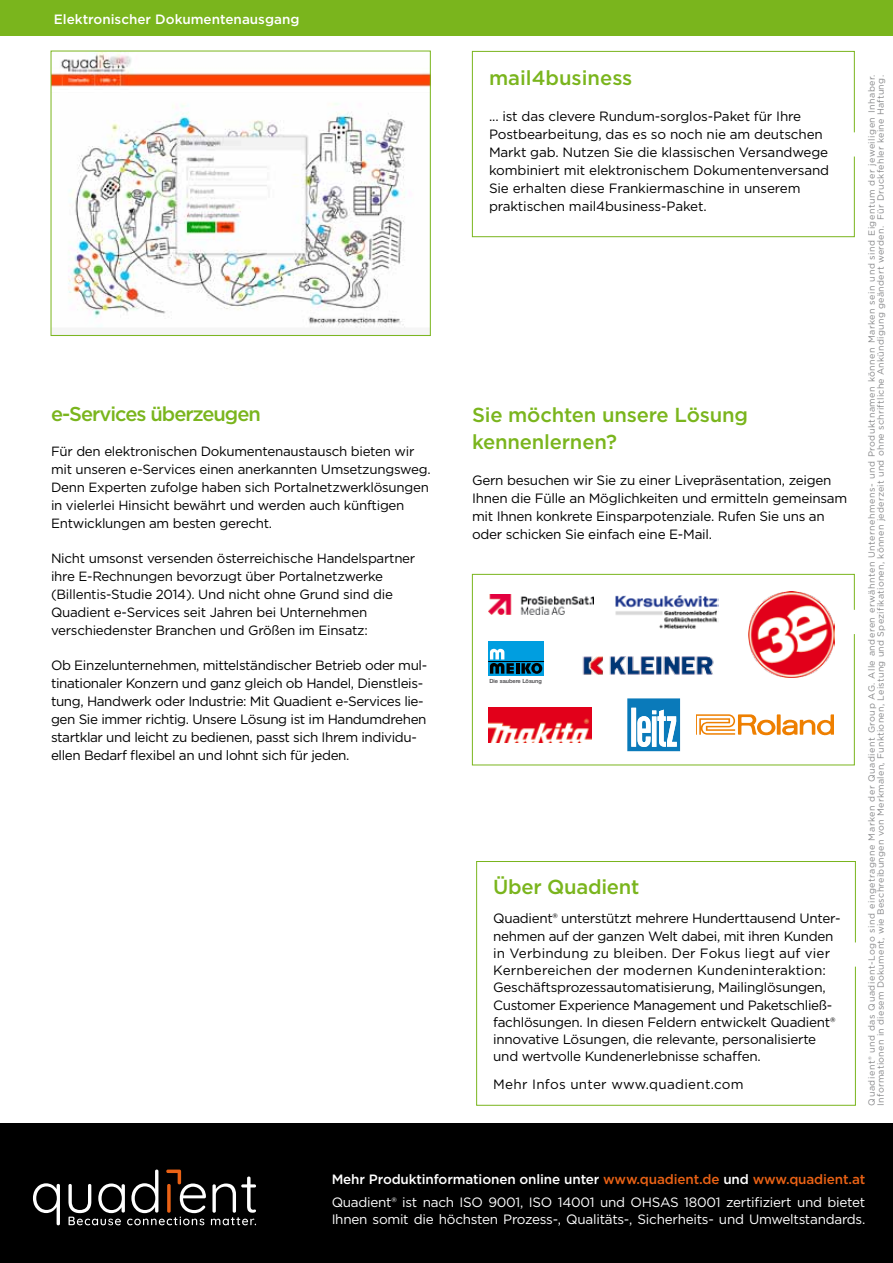
<style>
.page{position:relative;width:893px;height:1263px;background:#fff}
.page>*{position:absolute;margin:0;border:0;box-sizing:border-box;transform-origin:0 0}
.t1{font:500 20.25px/27px "Gotham";letter-spacing:-.01em;color:#7ab51d}
.t2{font:500 20.1px "Gotham";letter-spacing:-.05em;color:#7ab51d}
.t3{font:13.5px/18px "Gotham";letter-spacing:-.02em;color:#000}
.t4{font:13.5px/23.2px "Gotham";letter-spacing:-.02em;color:#fff}
.t5{font:500 13.5px "Gotham";color:#fff}
.t6{font:13.5px "Gotham";letter-spacing:.02em;color:#000}
.t7{font:13.35px/17.9px "Gotham";letter-spacing:-.02em;color:#000}
.t8{font:9px/9px "Gotham";letter-spacing:.03em;color:#87888a}
.t9{font:500 5.7px "Helvetica Neue LT";color:#3e3d40}
.s1{font-weight:500}
.s2{font-weight:500;color:#ea6215}
</style>
<div class="page">
<div style="left:0;top:0;width:893px;height:36px;background:#7ab51d"></div>
<img style="left:53px;top:53px;width:376px;height:276px">
<div style="left:51px;top:51px;width:380px;height:285px;border:1px solid #7ab51d"></div>
<svg style="left:472px;top:574px;width:383px;height:192px"></svg>
<img style="left:579px;top:657px;width:140px;height:18px">
<div style="left:488px;top:641px;width:56px;height:34px;background:#009ee0"></div>
<hr style="left:488px;top:661px;width:56px;height:1px;background:#000">
<svg style="left:490px;top:649px;width:52px;height:25px"></svg>
<img style="left:614px;top:594px;width:105px;height:36px">
<img style="left:488px;top:594px;width:105px;height:21px">
<img style="left:749px;top:591px;width:86px;height:87px">
<img style="left:488px;top:707px;width:104px;height:35px">
<svg style="left:696px;top:714px;width:137px;height:21px"></svg>
<svg style="left:627px;top:698px;width:54px;height:53px"></svg>
<svg style="left:472px;top:51px;width:383px;height:186px"></svg>
<svg style="left:476px;top:861px;width:380px;height:245px"></svg>
<div style="left:0;top:1124px;width:893px;height:139px;background:#000"></div>
<svg style="left:33px;top:1183px;width:27px;height:42px"></svg>
<svg style="left:68px;top:1169px;width:188px;height:56px"></svg>
<p class="t5" style="left:54px;top:11px;width:247px">Elektronischer Dokumentenausgang</p>
<h2 class="t2" style="left:51px;top:402px;width:211px">e-Services überzeugen</h2>
<p class="t7" style="left:51px;top:442px;width:381px">Für den elektronischen Dokumentenaustausch bieten wir mit unseren e-Services einen anerkannten Umsetzungsweg.<br>Denn Experten zufolge haben sich Portalnetzwerklösungen in vielerlei Hinsicht bewährt und werden auch künftigen Entwicklungen am besten gerecht.</p>
<p class="t7" style="left:51px;top:549px;width:366px">Nicht umsonst versenden österreichische Handelspartner ihre E-Rechnungen bevorzugt über Portalnetzwerke (Billentis-Studie 2014). Und nicht ohne Grund sind die Quadient e-Services seit Jahren bei Unternehmen verschiedenster Branchen und Größen im Einsatz:</p>
<p class="t3" style="left:51px;top:656px;width:378px">Ob Einzelunternehmen, mittelständischer Betrieb oder mul&shy;tinationaler Konzern und ganz gleich ob Handel, Dienstleis&shy;tung, Handwerk oder Industrie: Mit Quadient e-Services lie&shy;gen Sie immer richtig. Unsere Lösung ist im Handumdrehen startklar und leicht zu bedienen, passt sich Ihrem individu&shy;ellen Bedarf flexibel an und lohnt sich für jeden.</p>
<h1 class="t1" style="left:489px;top:64px;width:145px">mail4business</h1>
<p class="t3" style="left:489px;top:107px;width:342px">... ist das clevere Rundum-sorglos-Paket für Ihre Postbearbeitung, das es so noch nie am deutschen Markt gab. Nutzen Sie die klassischen Versandwege kombiniert mit elektronischem Dokumentenversand Sie erhalten diese Frankiermaschine in unserem praktischen mail4business-Paket.</p>
<h1 class="t1" style="left:472px;top:401px;width:278px">Sie möchten unsere Lösung kennenlernen?</h1>
<p class="t3" style="left:472px;top:471px;width:377px">Gern besuchen wir Sie zu einer Livepräsentation, zeigen Ihnen die Fülle an Möglichkeiten und ermitteln gemeinsam mit Ihnen konkrete Einsparpotenziale. Rufen Sie uns an oder schicken Sie einfach eine E-Mail.</p>
<p class="t9" style="left:489px;top:678px;width:54px">Die saubere Lösung</p>
<h1 class="t1" style="left:493px;top:873px;width:148px">Über Quadient</h1>
<p class="t3" style="left:493px;top:909px;width:349px;line-height:17.2px">Quadient® unterstützt mehrere Hunderttausend Unter&shy;nehmen auf der ganzen Welt dabei, mit ihren Kunden in Verbindung zu bleiben. Der Fokus liegt auf vier Kernbereichen der modernen Kundeninteraktion:<br>Geschäftsprozessautomatisierung, Mailinglösungen, Customer Experience Management und Paketschließ&shy;fachlösungen. In diesen Feldern entwickelt Quadient® innovative Lösungen, die relevante, personalisierte und wertvolle Kundenerlebnisse schaffen.</p>
<p class="t6" style="left:493px;top:1076px;width:252px">Mehr Infos unter www.quadient.com</p>
<p class="t8" style="left:867px;top:1106px;width:1033px;rotate:-90deg">Quadient® und das Quadient-Logo sind eingetragene Marken der Quadient Group AG. Alle anderen erwähnten Unternehmens- und Produktnamen können Marken sein und sind Eigentum der jeweiligen Inhaber.<br>Informationen in diesem Dokument, wie Beschreibungen von Merkmalen, Funktionen, Leistung und Spezifikationen, können jederzeit und ohne schriftliche Ankündigung geändert werden. Für Druckfehler keine Haftung.</p>
<p class="t4" style="left:332px;top:1167px;width:535px"><span class="s1">Mehr Produktinformationen online unter</span> <span class="s2">www.quadient.de</span> <span class="s1">und</span> <span class="s2">www.quadient.at<br></span>Quadient® ist nach ISO 9001, ISO 14001 und OHSAS 18001 zertifiziert und bietet</p>
<p class="t4" style="left:332px;top:1207px;width:535px">Ihnen somit die höchsten Prozess-, Qualitäts-, Sicherheits- und Umweltstandards.</p>
</div>
